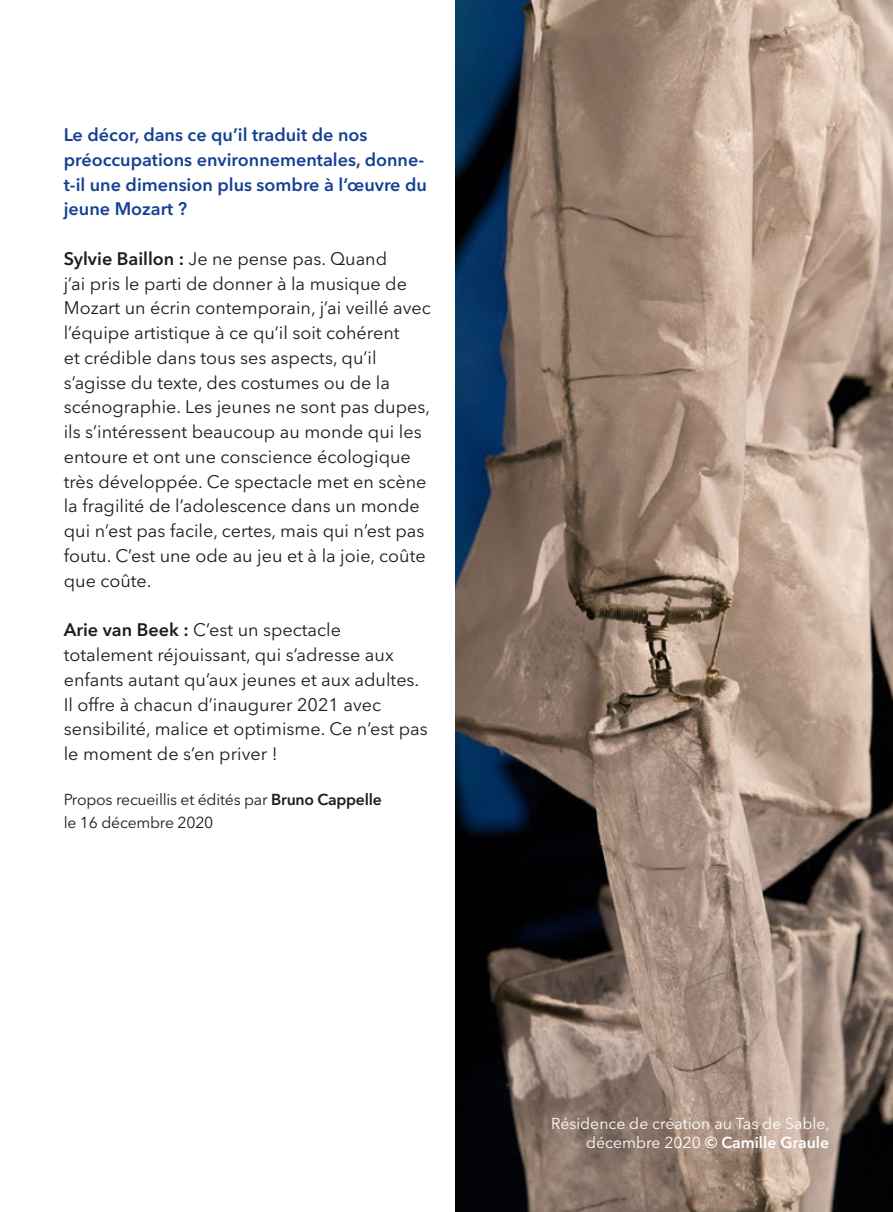
<style>
.page{position:relative;width:893px;height:1212px;background:#fff}
.page>*{position:absolute;margin:0;border:0;box-sizing:border-box;transform-origin:0 0}
.t1{font:18px/24.8px "Avenir Next LT Pro";color:#1d1d1b}
.t2{font:600 18px/24.8px "Avenir Next LT Pro";color:#164194}
.t3{font:15.75px/18.9px "Avenir Next LT Pro";color:#fff;text-align:right}
.t4{font:15.75px/22.5px "Avenir Next LT Pro";letter-spacing:-.015em;color:#1d1d1b}
.s1{font-weight:600}
</style>
<div class="page">
<img style="left:456px;top:0;width:437px;height:1212px">
<p class="t2" style="left:64px;top:122px;width:365px">Le décor, dans ce qu’il traduit de nos préoccupations environnementales, donne&shy;t-il une dimension plus sombre à l’œuvre du jeune Mozart ?</p>
<p class="t1" style="left:64px;top:246px;width:369px"><span class="s1">Sylvie Baillon :</span> Je ne pense pas. Quand<br>j’ai pris le parti de donner à la musique de Mozart un écrin contemporain, j’ai veillé avec l’équipe artistique à ce qu’il soit cohérent<br>et crédible dans tous ses aspects, qu’il s’agisse du texte, des costumes ou de la scénographie. Les jeunes ne sont pas dupes, ils s’intéressent beaucoup au monde qui les entoure et ont une conscience écologique très développée. Ce spectacle met en scène la fragilité de l’adolescence dans un monde qui n’est pas facile, certes, mais qui n’est pas foutu. C’est une ode au jeu et à la joie, coûte que coûte.</p>
<p class="t1" style="left:64px;top:618px;width:366px"><span class="s1">Arie van Beek :</span> C’est un spectacle totalement réjouissant, qui s’adresse aux enfants autant qu’aux jeunes et aux adultes.<br>Il offre à chacun d’inaugurer 2021 avec sensibilité, malice et optimisme. Ce n’est pas le moment de s’en priver !</p>
<p class="t4" style="left:64px;top:788px;width:319px">Propos recueillis et édités par <span class="s1">Bruno Cappelle </span>le 16 décembre 2020</p>
<p class="t3" style="left:551px;top:1114px;width:280px">Résidence de création au Tas de Sable, décembre 2020 <span class="s1">© Camille Graule</span></p>
</div>
